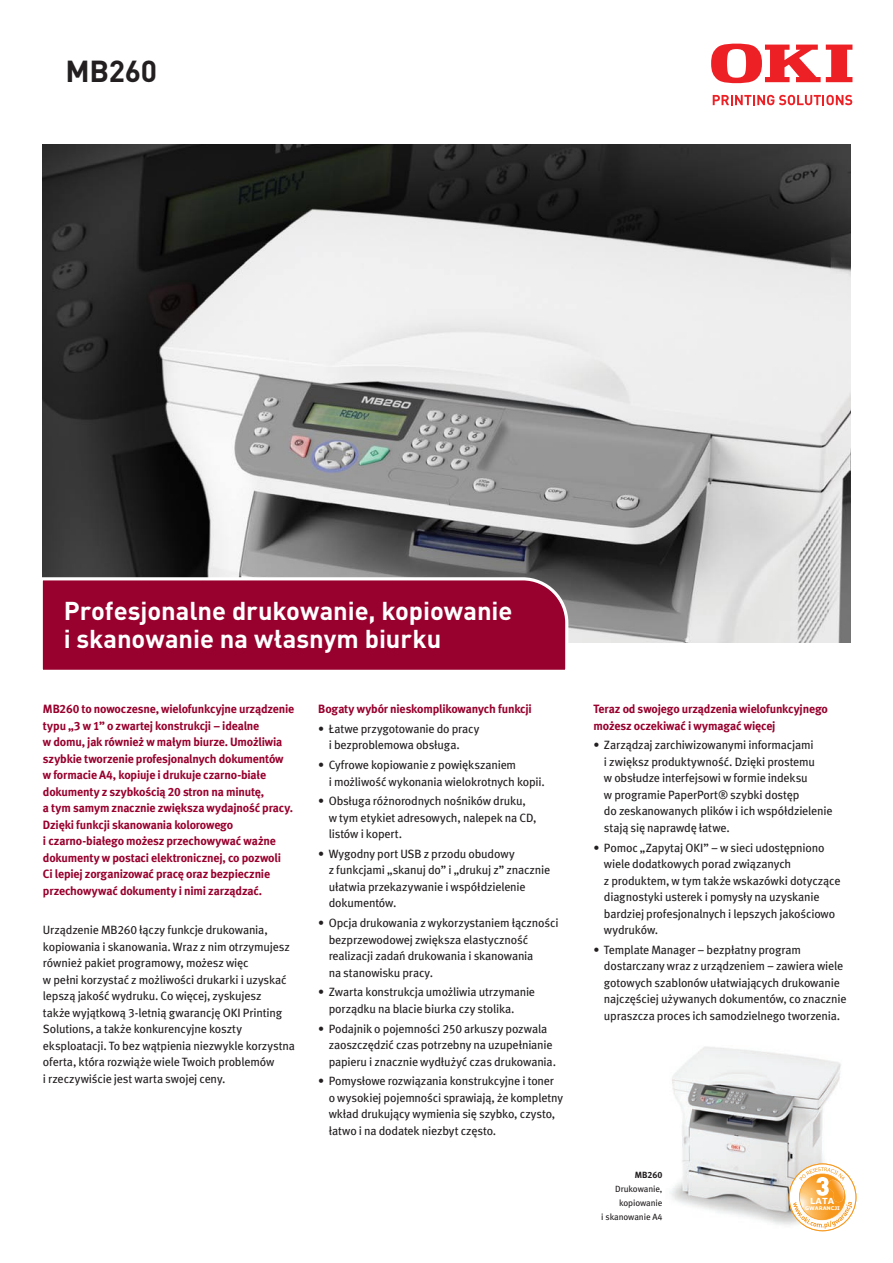
<style>
.page{position:relative;width:893px;height:1263px;background:#fff}
.page>*{position:absolute;margin:0;border:0;box-sizing:border-box;transform-origin:0 0}
.t1{font:700 30px "DIN Pl";letter-spacing:-.01em;color:#231f20}
.t2{font:700 25.5px/28.5px "DIN Pl";letter-spacing:-.005em;color:#fff}
.t3{font:12px/16.5px "Meta Book CELF";letter-spacing:-.015em;color:#231f20}
.t4{font:12px/16.5px "Meta Bold CE Lf";letter-spacing:-.015em;color:#98012d}
.t5{font:9px/14px "Meta Book CELF";letter-spacing:-.01em;color:#231f20;text-align:right}
.t6{font:9px "Meta Bold CE Lf";letter-spacing:-.01em;color:#231f20}
.t7{font:700 8.25px "Verdana";color:#fff}
.t8{font:700 4.95px "Verdana";color:#fff}
</style>
<div class="page">
<img style="left:43px;top:144px;width:807px;height:498px">
<img style="left:670px;top:1047px;width:186px;height:184px">
<svg style="left:789px;top:1164px;width:67px;height:67px"></svg>
<div style="left:789px;top:1163px;width:67px;height:68px;border:1px solid #f7981d;border-radius:50%"></div>
<svg style="left:793px;top:1167px;width:59px;height:62px"></svg>
<svg style="left:42px;top:576px;width:528px;height:94px;background:#9c1139"></svg>
<svg style="left:713px;top:95px;width:139px;height:10px"></svg>
<svg style="left:711px;top:44px;width:141px;height:39px"></svg>
<h1 class="t1" style="left:65px;top:52px;width:93px">MB260</h1>
<h2 class="t2" style="left:64px;top:595px;width:450px">Profesjonalne drukowanie, kopiowanie i skanowanie na własnym biurku</h2>
<p class="t4" style="left:43px;top:701px;width:253px">MB260 to nowoczesne, wielofunkcyjne urządzenie typu „3 w 1” o zwartej konstrukcji – idealne<br>w domu, jak również w małym biurze. Umożliwia szybkie tworzenie profesjonalnych dokumentów w formacie A4, kopiuje i drukuje czarno-białe dokumenty z szybkością 20 stron na minutę,<br>a tym samym znacznie zwiększa wydajność pracy.<br>Dzięki funkcji skanowania kolorowego<br>i czarno-białego możesz przechowywać ważne dokumenty w postaci elektronicznej, co pozwoli<br>Ci lepiej zorganizować pracę oraz bezpiecznie przechowywać dokumenty i nimi zarządzać.</p>
<p class="t3" style="left:43px;top:922px;width:254px">Urządzenie MB260 łączy funkcje drukowania, kopiowania i skanowania. Wraz z nim otrzymujesz również pakiet programowy, możesz więc<br>w pełni korzystać z możliwości drukarki i uzyskać lepszą jakość wydruku. Co więcej, zyskujesz<br>także wyjątkową 3-letnią gwarancję OKI Printing Solutions, a także konkurencyjne koszty eksploatacji. To bez wątpienia niezwykle korzystna oferta, która rozwiąże wiele Twoich problemów<br>i rzeczywiście jest warta swojej ceny.</p>
<p class="t4" style="left:318px;top:701px;width:215px">Bogaty wybór nieskomplikowanych funkcji</p>
<p class="t3" style="left:329px;top:720px;width:152px;text-indent:-11px">• Łatwe przygotowanie do pracy i bezproblemowa obsługa.</p>
<p class="t3" style="left:329px;top:757px;width:218px;text-indent:-10px">• Cyfrowe kopiowanie z powiększaniem<br>i możliwość wykonania wielokrotnych kopii.</p>
<p class="t3" style="left:329px;top:793px;width:209px;text-indent:-10px">• Obsługa różnorodnych nośników druku, w tym etykiet adresowych, nalepek na CD, listów i kopert.</p>
<p class="t3" style="left:329px;top:846px;width:223px;text-indent:-10px">• Wygodny port USB z przodu obudowy<br>z funkcjami „skanuj do” i „drukuj z” znacznie ułatwia przekazywanie i współdzielenie dokumentów.</p>
<p class="t3" style="left:329px;top:915px;width:231px;text-indent:-10px">• Opcja drukowania z wykorzystaniem łączności bezprzewodowej zwiększa elastyczność realizacji zadań drukowania i skanowania<br>na stanowisku pracy.</p>
<p class="t3" style="left:329px;top:984px;width:208px;text-indent:-10px">• Zwarta konstrukcja umożliwia utrzymanie porządku na blacie biurka czy stolika.</p>
<p class="t3" style="left:329px;top:1020px;width:229px;text-indent:-10px">• Podajnik o pojemności 250 arkuszy pozwala zaoszczędzić czas potrzebny na uzupełnianie papieru i znacznie wydłużyć czas drukowania.</p>
<p class="t3" style="left:329px;top:1073px;width:236px;text-indent:-10px">• Pomysłowe rozwiązania konstrukcyjne i toner o wysokiej pojemności sprawiają, że kompletny wkład drukujący wymienia się szybko, czysto, łatwo i na dodatek niezbyt często.</p>
<p class="t4" style="left:593px;top:701px;width:236px">Teraz od swojego urządzenia wielofunkcyjnego możesz oczekiwać i wymagać więcej</p>
<p class="t3" style="left:604px;top:737px;width:230px;text-indent:-11px">• Zarządzaj zarchiwizowanymi informacjami<br>i zwiększ produktywność. Dzięki prostemu<br>w obsłudze interfejsowi w formie indeksu<br>w programie PaperPort® szybki dostęp<br>do zeskanowanych plików i ich współdzielenie stają się naprawdę łatwe.</p>
<p class="t3" style="left:604px;top:839px;width:238px;text-indent:-10px">• Pomoc „Zapytaj OKI” – w sieci udostępniono wiele dodatkowych porad związanych<br>z produktem, w tym także wskazówki dotyczące diagnostyki usterek i pomysły na uzyskanie bardziej profesjonalnych i lepszych jakościowo wydruków.</p>
<p class="t3" style="left:604px;top:941px;width:244px;text-indent:-10px">• Template Manager – bezpłatny program dostarczany wraz z urządzeniem – zawiera wiele gotowych szablonów ułatwiających drukowanie najczęściej używanych dokumentów, co znacznie upraszcza proces ich samodzielnego tworzenia.</p>
<p class="t6" style="left:635px;top:1169px;width:29px">MB260</p>
<p class="t5" style="left:601px;top:1182px;width:63px">Drukowanie, kopiowanie<br>i skanowanie A4</p>
<p class="t7" style="left:810px;top:1196px;width:25px">LATA</p>
<p class="t8" style="left:805px;top:1204px;width:36px">GWARANCJI</p>
</div>
